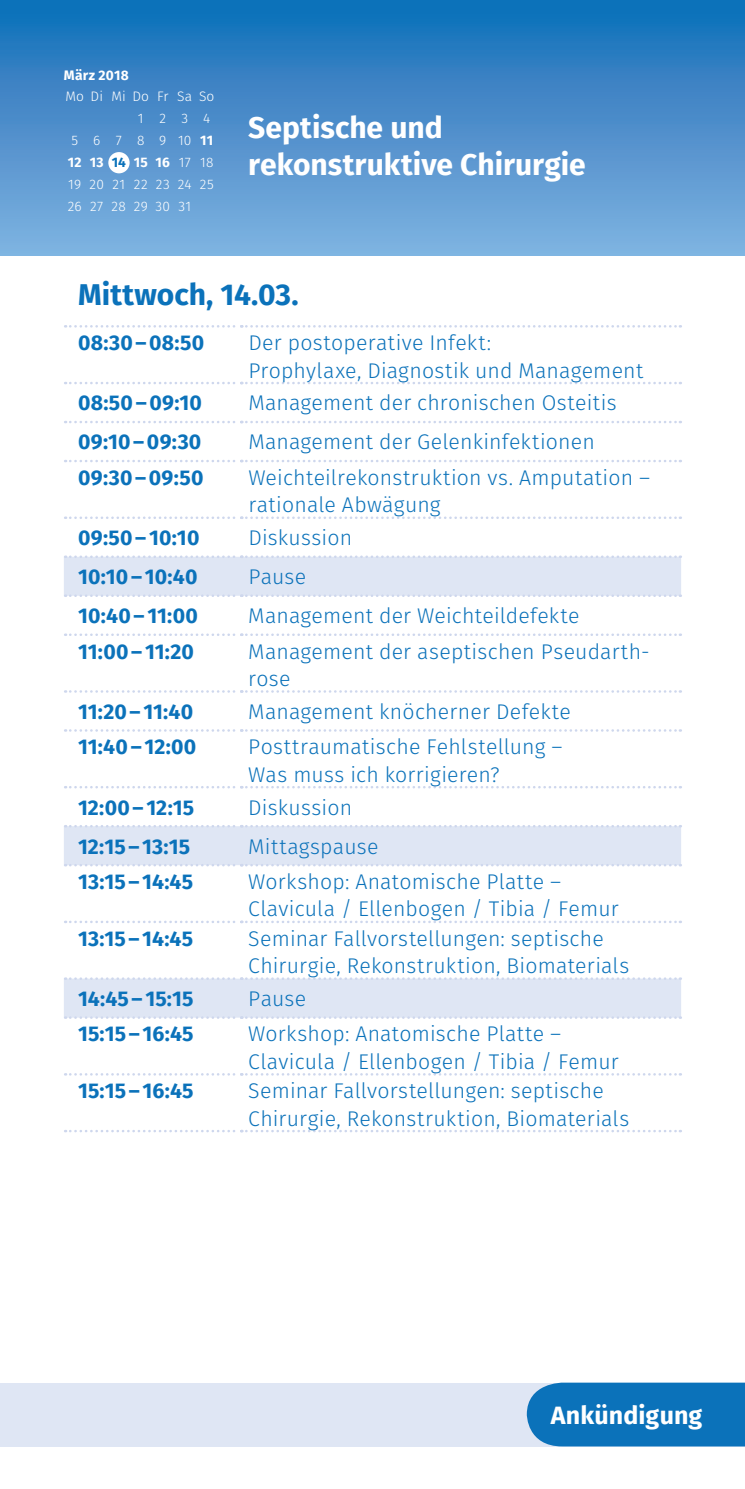
<style>
.page{position:relative;width:745px;height:1489px;background:#fff}
.page>*{position:absolute;margin:0;border:0;box-sizing:border-box;transform-origin:0 0}
.t1{font:700 30px/37.5px "Fira Sans";color:#fff}
.t2{font:700 30px "Fira Sans";color:#0b72ba}
.t3{font:700 25px "Fira Sans";letter-spacing:.005em;color:#fff}
.t4{font:300 21.25px/27.5px "Fira Sans";letter-spacing:.01em;color:#0b72ba}
.t5{font:700 21.25px "Fira Sans";letter-spacing:.005em;color:#0b72ba}
.t6{font:300 13.75px "Fira Sans";letter-spacing:.03em;color:#fff}
.t7{font:700 13.75px "Fira Sans";letter-spacing:.015em;color:#fff}
.t8{font:300 13.75px "Fira Sans";color:#fff}
.s1{font-weight:700}
.s2{color:#0b72ba}
.s3{font-weight:300}
</style>
<div class="page">
<div style="left:0;top:1382px;width:744px;height:64px;background:#dfe6f4"></div>
<div style="left:526px;top:1382px;width:218px;height:64px;background:#0b72ba"></div>
<div style="left:0;top:0;width:744px;height:255px;background:linear-gradient(to bottom,#106db7,#85b2e0)"></div>
<div style="left:108px;top:152px;width:21px;height:21px;background:#fff;border-radius:50%"></div>
<svg style="left:64px;top:556px;width:616px;height:309px"></svg>
<svg style="left:65px;top:382px;width:615px;height:2px"></svg>
<svg style="left:65px;top:460px;width:615px;height:2px"></svg>
<svg style="left:65px;top:516px;width:615px;height:3px"></svg>
<svg style="left:65px;top:555px;width:615px;height:3px"></svg>
<svg style="left:65px;top:594px;width:615px;height:3px"></svg>
<svg style="left:65px;top:633px;width:615px;height:3px"></svg>
<svg style="left:65px;top:690px;width:615px;height:2px"></svg>
<svg style="left:65px;top:729px;width:615px;height:2px"></svg>
<svg style="left:65px;top:786px;width:615px;height:2px"></svg>
<svg style="left:65px;top:825px;width:615px;height:2px"></svg>
<svg style="left:65px;top:863px;width:615px;height:3px;background:#dee4f3"></svg>
<svg style="left:65px;top:920px;width:615px;height:3px"></svg>
<svg style="left:64px;top:977px;width:616px;height:41px;background:#dfe6f4"></svg>
<svg style="left:65px;top:1073px;width:615px;height:2px"></svg>
<svg style="left:65px;top:1129px;width:615px;height:3px"></svg>
<svg style="left:65px;top:325px;width:615px;height:2px"></svg>
<svg style="left:65px;top:421px;width:615px;height:2px"></svg>
<p class="t7" style="left:64px;top:63px;width:66px">März 2018</p>
<p class="t8" style="left:65px;top:87px;width:150px">Mo Di Mi Do Fr Sa So</p>
<p class="t6" style="left:138px;top:109px;width:74px">1234</p>
<p class="t6" style="left:71px;top:131px;width:143px">5 6 7 8 910<span class="s1">11</span></p>
<p class="t7" style="left:68px;top:151px;width:147px">12 13 <span class="s2">14</span> 15 16 <span class="s3">17 18</span></p>
<p class="t6" style="left:68px;top:175px;width:147px">19 20 21 22 23 24 25</p>
<p class="t6" style="left:68px;top:197px;width:125px">26 27 28 29 30 31</p>
<h1 class="t1" style="left:248px;top:106px;width:339px">Septische und rekonstruktive Chirurgie</h1>
<h1 class="t2" style="left:78px;top:269px;width:222px">Mittwoch, 14.03.</h1>
<p class="t5" style="left:78px;top:325px;width:128px">08:30–08:50</p>
<p class="t4" style="left:248px;top:329px;width:396px">Der postoperative Infekt:<br>Prophylaxe, Diagnostik und Management</p>
<p class="t5" style="left:78px;top:385px;width:125px">08:50–09:10</p>
<p class="t4" style="left:248px;top:389px;width:369px">Management der chronischen Osteitis</p>
<p class="t5" style="left:78px;top:424px;width:125px">09:10–09:30</p>
<p class="t4" style="left:248px;top:428px;width:348px">Management der Gelenkinfektionen</p>
<p class="t5" style="left:78px;top:459px;width:127px">09:30–09:50</p>
<p class="t4" style="left:248px;top:463px;width:403px">Weichteilrekonstruktion vs. Amputation – rationale Abwägung</p>
<p class="t5" style="left:78px;top:519px;width:123px">09:50–10:10</p>
<p class="t4" style="left:248px;top:524px;width:105px">Diskussion</p>
<p class="t5" style="left:78px;top:558px;width:121px">10:10–10:40</p>
<p class="t4" style="left:248px;top:563px;width:59px">Pause</p>
<p class="t5" style="left:78px;top:597px;width:121px">10:40–11:00</p>
<p class="t4" style="left:248px;top:601px;width:332px">Management der Weichteildefekte</p>
<p class="t5" style="left:78px;top:633px;width:117px">11:00–11:20</p>
<p class="t4" style="left:248px;top:637px;width:403px">Management der aseptischen Pseudarth&shy;rose</p>
<p class="t5" style="left:78px;top:693px;width:117px">11:20–11:40</p>
<p class="t4" style="left:248px;top:697px;width:324px">Management knöcherner Defekte</p>
<p class="t5" style="left:78px;top:729px;width:120px">11:40–12:00</p>
<p class="t4" style="left:248px;top:733px;width:315px">Posttraumatische Fehlstellung –<br>Was muss ich korrigieren?</p>
<p class="t5" style="left:78px;top:789px;width:118px">12:00–12:15</p>
<p class="t4" style="left:248px;top:793px;width:105px">Diskussion</p>
<p class="t5" style="left:78px;top:828px;width:113px">12:15–13:15</p>
<p class="t4" style="left:248px;top:832px;width:132px">Mittagspause</p>
<p class="t5" style="left:78px;top:863px;width:117px">13:15–14:45</p>
<p class="t4" style="left:248px;top:867px;width:371px">Workshop: Anatomische Platte –<br>Clavicula / Ellenbogen / Tibia / Femur</p>
<p class="t5" style="left:78px;top:920px;width:117px">13:15–14:45</p>
<p class="t4" style="left:248px;top:924px;width:382px">Seminar Fallvorstellungen: septische<br>Chirurgie, Rekonstruktion, Biomaterials</p>
<p class="t5" style="left:78px;top:980px;width:117px">14:45–15:15</p>
<p class="t4" style="left:248px;top:984px;width:59px">Pause</p>
<p class="t5" style="left:78px;top:1016px;width:117px">15:15–16:45</p>
<p class="t4" style="left:248px;top:1020px;width:371px">Workshop: Anatomische Platte –<br>Clavicula / Ellenbogen / Tibia / Femur</p>
<p class="t5" style="left:78px;top:1072px;width:117px">15:15–16:45</p>
<p class="t4" style="left:248px;top:1076px;width:382px">Seminar Fallvorstellungen: septische<br>Chirurgie, Rekonstruktion, Biomaterials</p>
<p class="t3" style="left:550px;top:1394px;width:153px">Ankündigung</p>
</div>
